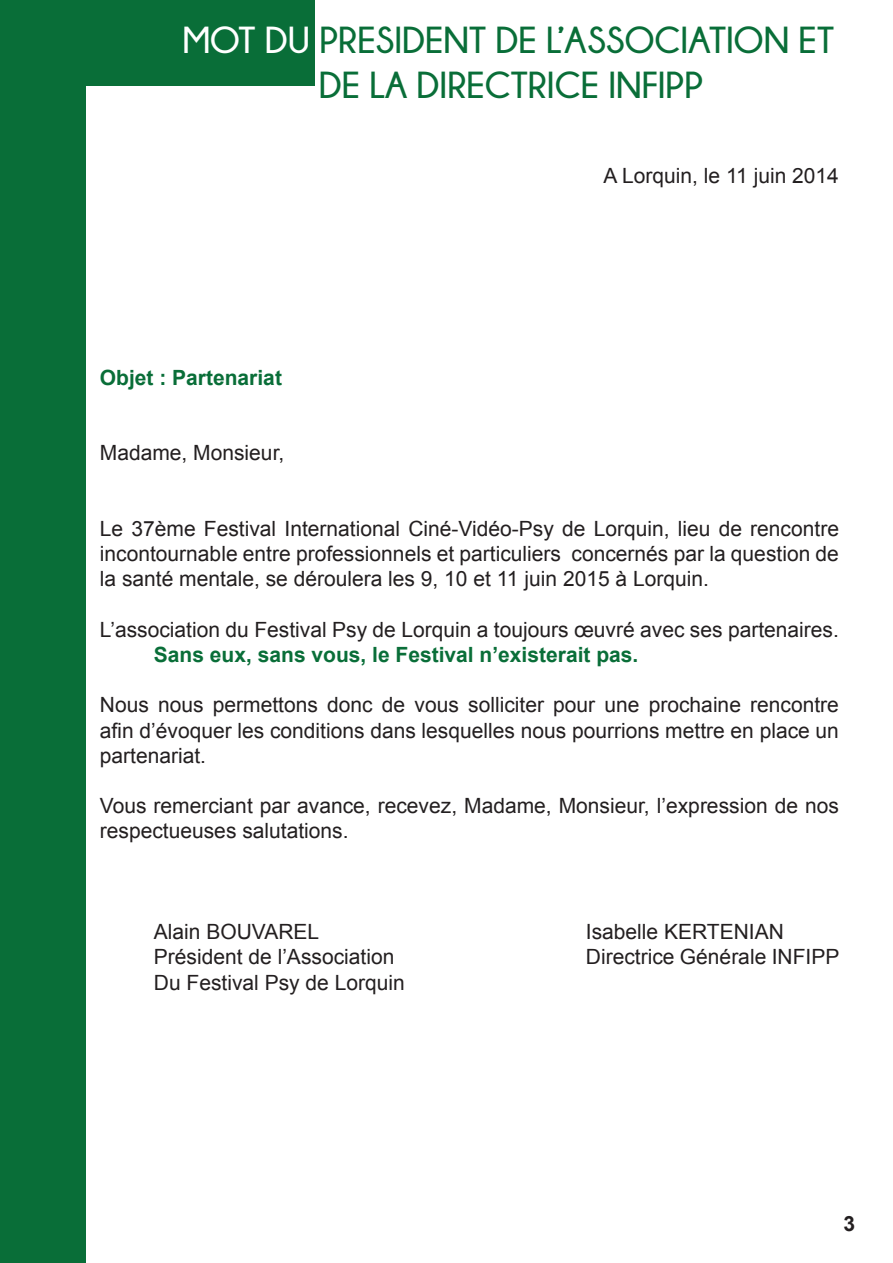
<style>
.page{position:relative;width:893px;height:1263px;background:#fff}
.page>*{position:absolute;margin:0;border:0;box-sizing:border-box;transform-origin:0 0}
.t1{font:700 37.5px/45px "Champagne&Limousines";color:#096e38;text-align:center}
.t2{font:21px/25.2px "Arial";color:#231f20;text-align:justify}
.t3{font:700 21px "Arial";color:#096e38}
.t4{font:700 21px "Arial";color:#231f20}
.s1{color:#fff}
</style>
<div class="page">
<div style="left:0;top:28px;width:85px;height:1235px;background:#096e38"></div>
<div style="left:1px;top:0;width:314px;height:85px;background:#096e38"></div>
<p class="t1" style="left:183px;top:17px;width:653px"><span class="s1">MOT DU</span> PRESIDENT DE L’ASSOCIATION ET<br>DE LA DIRECTRICE INFIPP</p>
<p class="t3" style="left:100px;top:363px;width:184px">Objet : Partenariat</p>
<p class="t2" style="left:100px;top:440px;width:186px">Madame, Monsieur,</p>
<p class="t2" style="left:603px;top:163px;width:237px">A Lorquin, le 11 juin 2014</p>
<p class="t2" style="left:100px;top:516px;width:741px">Le 37ème Festival International Ciné-Vidéo-Psy de Lorquin, lieu de rencontre incontournable entre professionnels et particuliers concernés par la question de la santé mentale, se déroulera les 9, 10 et 11 juin 2015 à Lorquin.</p>
<p class="t2" style="left:100px;top:617px;width:740px">L’association du Festival Psy de Lorquin a toujours œuvré avec ses partenaires.</p>
<p class="t3" style="left:154px;top:640px;width:486px">Sans eux, sans vous, le Festival n’existerait pas.</p>
<p class="t2" style="left:100px;top:692px;width:740px">Nous nous permettons donc de vous solliciter pour une prochaine rencontre afin d’évoquer les conditions dans lesquelles nous pourrions mettre en place un partenariat.</p>
<p class="t2" style="left:100px;top:793px;width:740px">Vous remerciant par avance, recevez, Madame, Monsieur, l’expression de nos respectueuses salutations.</p>
<p class="t2" style="left:154px;top:919px;width:167px">Alain BOUVAREL</p>
<p class="t2" style="left:586px;top:919px;width:200px">Isabelle KERTENIAN</p>
<p class="t2" style="left:154px;top:944px;width:242px">Président de l’Association</p>
<p class="t2" style="left:586px;top:944px;width:255px">Directrice Générale INFIPP</p>
<p class="t2" style="left:154px;top:969px;width:252px">Du Festival Psy de Lorquin</p>
<p class="t4" style="left:843px;top:1209px;width:13px">3</p>
</div>
